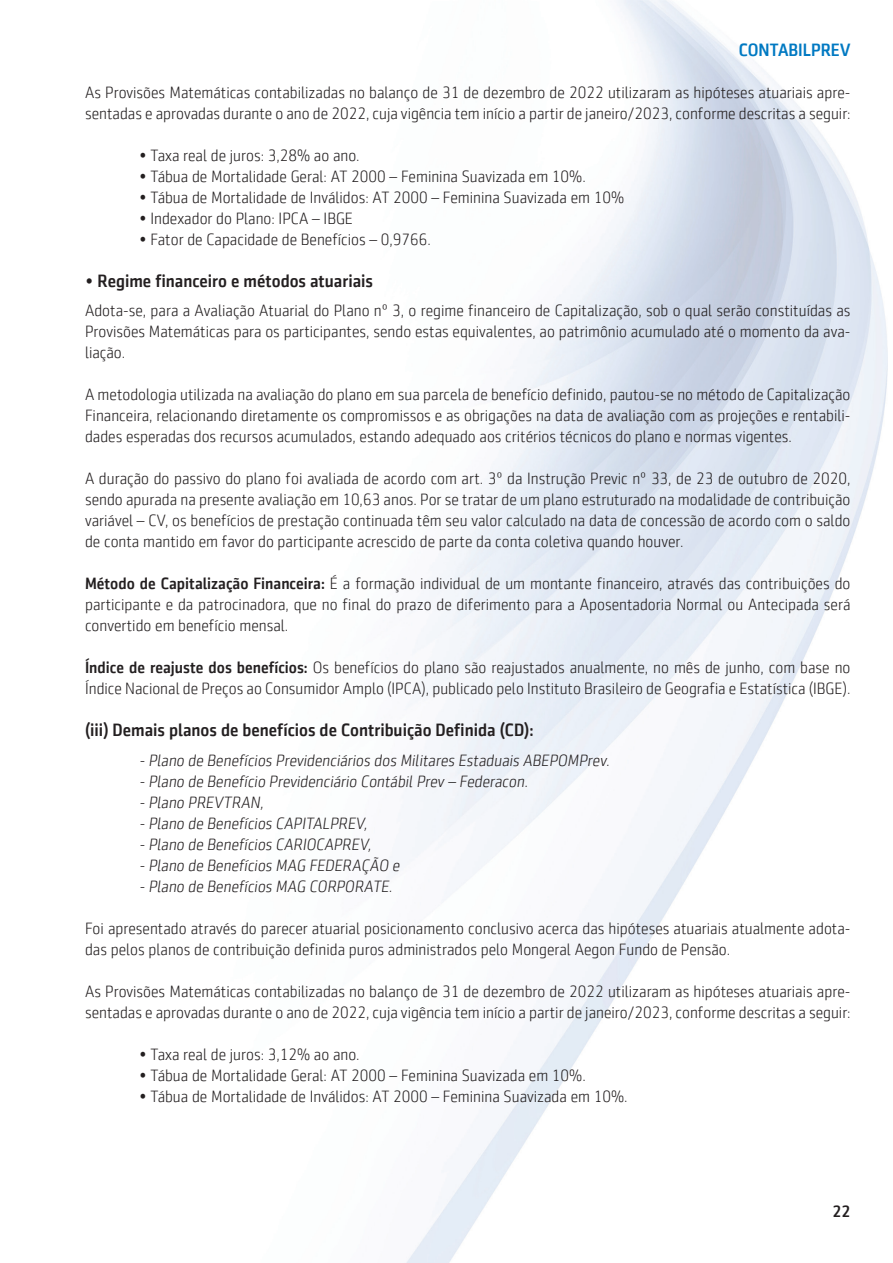
<style>
.page{position:relative;width:893px;height:1263px;background:#fff}
.page>*{position:absolute;margin:0;border:0;box-sizing:border-box;transform-origin:0 0}
.Topico_de_Parafrafo{font:500 18px "Sentico Sans DT Cond";color:#231f20;scale:1.1 1}
.t1{font:500 18px "Sentico Sans DT Cond";color:#0079c2;scale:1.1 1}
.t2{font:300 16.5px/21px "Sentico Sans DT Cond";color:#231f20;scale:1.1 1}
.t3{font:500 16.5px "Sentico Sans DT Cond";color:#231f20;scale:1.1 1}
.s1{font-weight:500}
</style>
<div class="page">
<img style="left:388px;top:0;width:500px;height:1263px">
<p class="t1" style="left:739px;top:40px;width:103px">CONTABILPREV</p>
<p class="t2" style="left:85px;top:82px;width:697px">As Provisões Matemáticas contabilizadas no balanço de 31 de dezembro de 2022 utilizaram as hipóteses atuariais apre&shy;sentadas e aprovadas durante o ano de 2022, cuja vigência tem início a partir de janeiro/2023, conforme descritas a seguir:</p>
<p class="t2" style="left:139px;top:145px;width:202px">• Taxa real de juros: 3,28% ao ano.</p>
<p class="t2" style="left:139px;top:166px;width:408px">• Tábua de Mortalidade Geral: AT 2000 – Feminina Suavizada em 10%.</p>
<p class="t2" style="left:139px;top:187px;width:443px">• Tábua de Mortalidade de Inválidos: AT 2000 – Feminina Suavizada em 10%</p>
<p class="t2" style="left:139px;top:208px;width:196px">• Indexador do Plano: IPCA – IBGE</p>
<p class="t2" style="left:139px;top:229px;width:267px">• Fator de Capacidade de Benefícios – 0,9766.</p>
<p class="Topico_de_Parafrafo" style="left:85px;top:271px;width:263px">• Regime financeiro e métodos atuariais</p>
<p class="t2" style="left:85px;top:300px;width:697px;text-align:justify">Adota-se, para a Avaliação Atuarial do Plano nº 3, o regime financeiro de Capitalização, sob o qual serão constituídas as Provisões Matemáticas para os participantes, sendo estas equivalentes, ao patrimônio acumulado até o momento da ava&shy;liação.</p>
<p class="t2" style="left:85px;top:384px;width:697px;text-align:justify">A metodologia utilizada na avaliação do plano em sua parcela de benefício definido, pautou-se no método de Capitalização Financeira, relacionando diretamente os compromissos e as obrigações na data de avaliação com as projeções e rentabili&shy;dades esperadas dos recursos acumulados, estando adequado aos critérios técnicos do plano e normas vigentes.</p>
<p class="t2" style="left:85px;top:468px;width:697px;text-align:justify">A duração do passivo do plano foi avaliada de acordo com art. 3º da Instrução Previc nº 33, de 23 de outubro de 2020, sendo apurada na presente avaliação em 10,63 anos. Por se tratar de um plano estruturado na modalidade de contribuição variável – CV, os benefícios de prestação continuada têm seu valor calculado na data de concessão de acordo com o saldo de conta mantido em favor do participante acrescido de parte da conta coletiva quando houver.</p>
<p class="t2" style="left:85px;top:573px;width:697px;text-align:justify"><span class="s1">Método de Capitalização Financeira:</span> É a formação individual de um montante financeiro, através das contribuições do participante e da patrocinadora, que no final do prazo de diferimento para a Aposentadoria Normal ou Antecipada será convertido em benefício mensal.</p>
<p class="t2" style="left:85px;top:657px;width:697px"><span class="s1">Índice de reajuste dos benefícios:</span> Os benefícios do plano são reajustados anualmente, no mês de junho, com base no<br>Índice Nacional de Preços ao Consumidor Amplo (IPCA), publicado pelo Instituto Brasileiro de Geografia e Estatística (IBGE).</p>
<p class="Topico_de_Parafrafo" style="left:85px;top:720px;width:409px">(iii) Demais planos de benefícios de Contribuição Definida (CD):</p>
<p class="t2" style="left:139px;top:750px;width:431px">- Plano de Benefícios Previdenciários dos Militares Estaduais ABEPOMPrev.</p>
<p class="t2" style="left:139px;top:771px;width:357px">- Plano de Benefício Previdenciário Contábil Prev – Federacon.</p>
<p class="t2" style="left:139px;top:792px;width:117px">- Plano PREVTRAN,</p>
<p class="t2" style="left:139px;top:813px;width:211px">- Plano de Benefícios CAPITALPREV,</p>
<p class="t2" style="left:139px;top:834px;width:215px">- Plano de Benefícios CARIOCAPREV,</p>
<p class="t2" style="left:139px;top:855px;width:241px">- Plano de Benefícios MAG FEDERAÇÃO e</p>
<p class="t2" style="left:139px;top:876px;width:234px">- Plano de Benefícios MAG CORPORATE.</p>
<p class="t2" style="left:85px;top:918px;width:697px">Foi apresentado através do parecer atuarial posicionamento conclusivo acerca das hipóteses atuariais atualmente adota&shy;das pelos planos de contribuição definida puros administrados pelo Mongeral Aegon Fundo de Pensão.</p>
<p class="t2" style="left:85px;top:981px;width:697px">As Provisões Matemáticas contabilizadas no balanço de 31 de dezembro de 2022 utilizaram as hipóteses atuariais apre&shy;sentadas e aprovadas durante o ano de 2022, cuja vigência tem início a partir de janeiro/2023, conforme descritas a seguir:</p>
<p class="t2" style="left:139px;top:1044px;width:202px">• Taxa real de juros: 3,12% ao ano.</p>
<p class="t2" style="left:139px;top:1065px;width:408px">• Tábua de Mortalidade Geral: AT 2000 – Feminina Suavizada em 10%.</p>
<p class="t2" style="left:139px;top:1086px;width:446px">• Tábua de Mortalidade de Inválidos: AT 2000 – Feminina Suavizada em 10%.</p>
<p class="t3" style="left:832px;top:1202px;width:18px">22</p>
</div>
